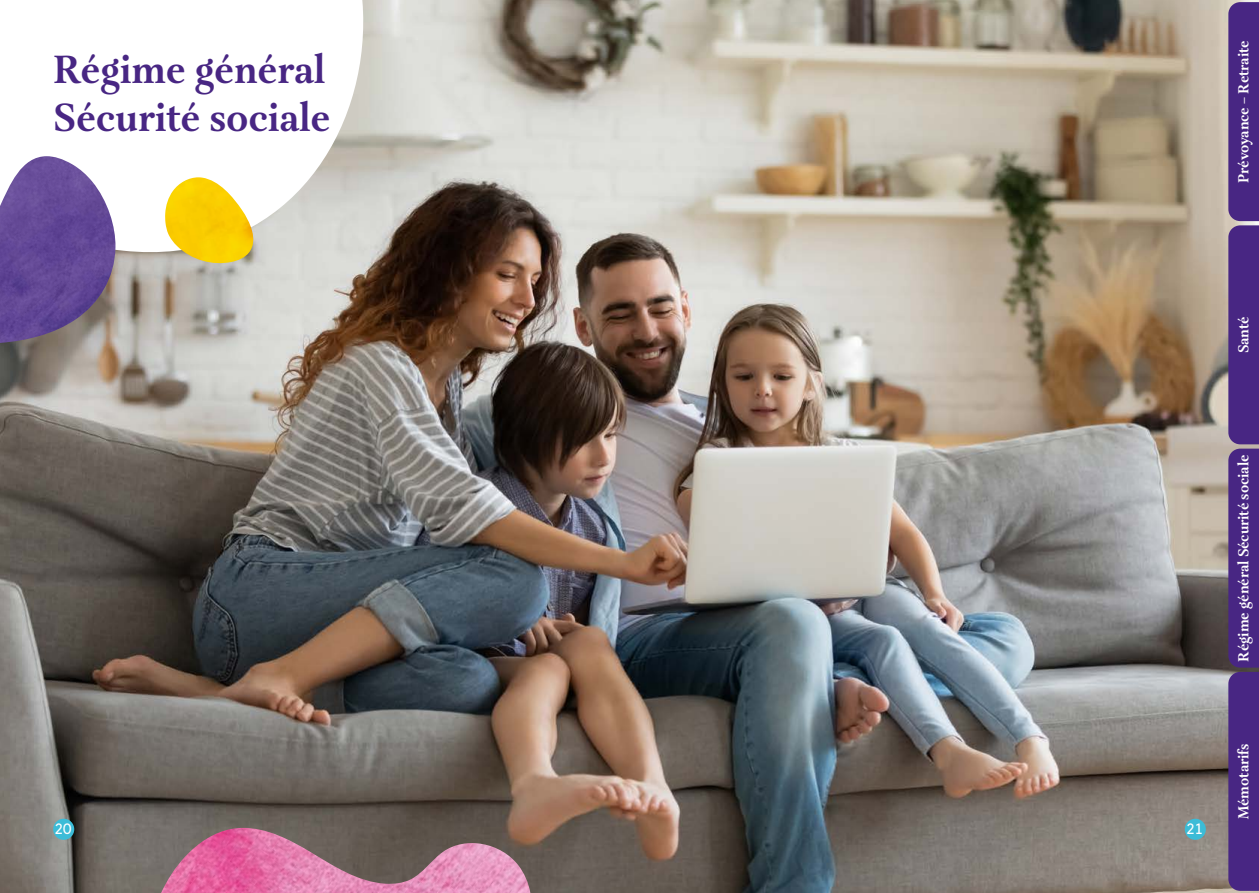
<style>
.page{position:relative;width:1259px;height:893px;background:#fff}
.page>*{position:absolute;margin:0;border:0;box-sizing:border-box;transform-origin:0 0}
.t1{font:700 40.5px/48.6px "Aria Text G1";letter-spacing:-.005em;color:#482683;scale:.95 1}
.t2{font:700 15px "Aria Text G1";letter-spacing:-.005em;color:#fff;scale:.95 1}
.t3{font:15px "Wigrum";color:#fff}
</style>
<div class="page">
<img style="left:0;top:0;width:1259px;height:893px">
<div style="left:53px;top:819px;width:21px;height:21px;background:#3cbcd7;border-radius:50%"></div>
<div style="left:1184px;top:819px;width:21px;height:21px;background:#3cbcd7;border-radius:50%"></div>
<svg style="left:0;top:0;width:470px;height:282px"></svg>
<img style="left:0;top:156px;width:116px;height:187px">
<img style="left:165px;top:177px;width:94px;height:89px">
<img style="left:161px;top:828px;width:369px;height:65px">
<div style="left:1228px;top:2px;width:31px;height:889px;background:#482683"></div>
<h1 class="t1" style="left:53px;top:47px;width:294px">Régime général<br>Sécurité sociale</h1>
<p class="t2" style="left:1234px;top:183px;width:152px;rotate:-90deg">Prévoyance – Retraite</p>
<p class="t2" style="left:1234px;top:353px;width:41px;rotate:-90deg">Santé</p>
<p class="t2" style="left:1234px;top:661px;width:219px;rotate:-90deg">Régime général Sécurité sociale</p>
<p class="t3" style="left:55px;top:818px;width:18px">20</p>
<p class="t3" style="left:1186px;top:818px;width:18px">21</p>
<p class="t2" style="left:1234px;top:819px;width:81px;rotate:-90deg">Mémotarifs</p>
</div>
